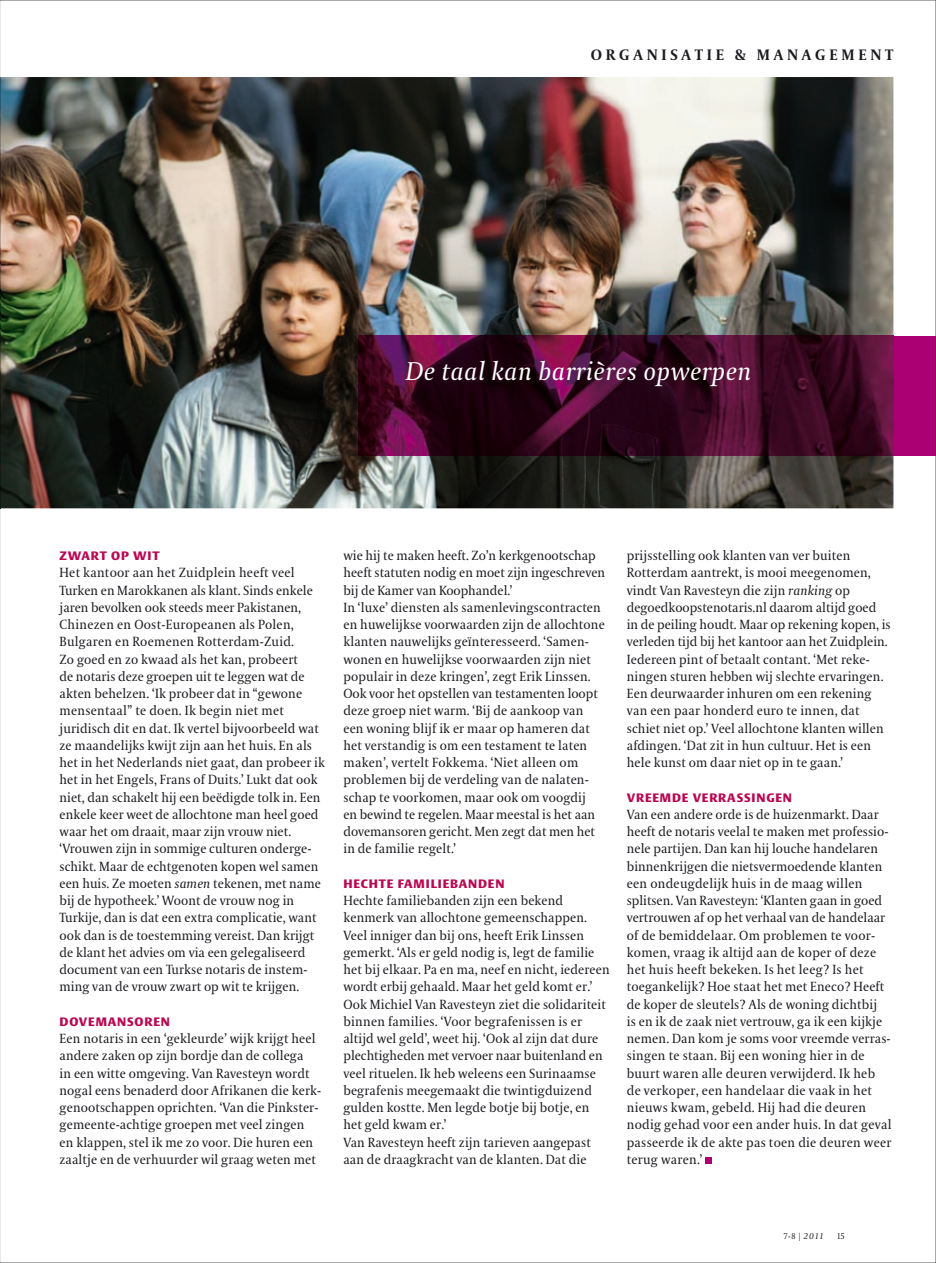
<style>
.page{position:relative;width:936px;height:1263px;background:#fff}
.page>*{position:absolute;margin:0;border:0;box-sizing:border-box;transform-origin:0 0}
.t1{font:italic 25.5px "VPRO Coranto";letter-spacing:.02em;color:#fff}
.t2{font:700 15px "VPRO Coranto";letter-spacing:.25em;color:#1b1c20}
.t3{font:13.2px/17.2px "VPRO Coranto";letter-spacing:.01em;color:#1b1c20}
.t4{font:700 12px "VPRO Vesta";letter-spacing:.07em;color:#b90852}
.t5{font:8.25px "VPRO Coranto Cn";color:#1b1c20}
.s1{font-style:italic}
.s2{font-family:"VPRO Coranto";font-style:italic}
</style>
<div class="page">
<img style="left:0;top:0;width:935px;height:1263px">
<p class="t2" style="left:590px;top:45px;width:304px">ORGANISATIE &amp; MANAGEMENT</p>
<h1 class="t1" style="left:406px;top:356px;width:347px">De taal kan barrières opwerpen</h1>
<p class="t4" style="left:60px;top:551px;width:101px">ZWART OP WIT</p>
<p class="t3" style="left:60px;top:564px;width:267px">Het kantoor aan het Zuidplein heeft veel Turken en Marokkanen als klant. Sinds enkele jaren bevolken ook steeds meer Pakistanen, Chinezen en Oost-Europeanen als Polen, Bulgaren en Roemenen Rotterdam-Zuid.<br>Zo goed en zo kwaad als het kan, probeert<br>de notaris deze groepen uit te leggen wat de akten behelzen. ‘Ik probeer dat in “gewone mensentaal” te doen. Ik begin niet met juridisch dit en dat. Ik vertel bijvoorbeeld wat ze maandelijks kwijt zijn aan het huis. En als het in het Nederlands niet gaat, dan probeer ik het in het Engels, Frans of Duits.’ Lukt dat ook niet, dan schakelt hij een beëdigde tolk in. Een enkele keer weet de allochtone man heel goed waar het om draait, maar zijn vrouw niet. ‘Vrouwen zijn in sommige culturen onderge&shy;schikt. Maar de echtgenoten kopen wel samen een huis. Ze moeten <span class="s1">samen</span> tekenen, met name bij de hypotheek.’ Woont de vrouw nog in Turkije, dan is dat een extra complicatie, want ook dan is de toestemming vereist. Dan krijgt de klant het advies om via een gelegaliseerd document van een Turkse notaris de instem&shy;ming van de vrouw zwart op wit te krijgen.</p>
<p class="t4" style="left:60px;top:1016px;width:112px">DOVEMANSOREN</p>
<p class="t3" style="left:60px;top:1030px;width:263px">Een notaris in een ‘gekleurde’ wijk krijgt heel andere zaken op zijn bordje dan de collega<br>in een witte omgeving. Van Ravesteyn wordt nogal eens benaderd door Afrikanen die kerk&shy;genootschappen oprichten. ‘Van die Pinkster&shy;gemeente-achtige groepen met veel zingen en klappen, stel ik me zo voor. Die huren een zaaltje en de verhuurder wil graag weten met</p>
<p class="t3" style="left:343px;top:547px;width:263px">wie hij te maken heeft. Zo’n kerkgenootschap heeft statuten nodig en moet zijn ingeschreven bij de Kamer van Koophandel.’<br>In ‘luxe’ diensten als samenlevingscontracten en huwelijkse voorwaarden zijn de allochtone klanten nauwelijks geïnteresseerd. ‘Samen&shy;wonen en huwelijkse voorwaarden zijn niet populair in deze kringen’, zegt Erik Linssen.<br>Ook voor het opstellen van testamenten loopt deze groep niet warm. ‘Bij de aankoop van een woning blijf ik er maar op hameren dat het verstandig is om een testament te laten maken’, vertelt Fokkema. ‘Niet alleen om problemen bij de verdeling van de nalaten&shy;schap te voorkomen, maar ook om voogdij<br>en bewind te regelen. Maar meestal is het aan dovemansoren gericht. Men zegt dat men het in de familie regelt.’</p>
<p class="t4" style="left:343px;top:878px;width:162px">HECHTE FAMILIEBANDEN</p>
<p class="t3" style="left:343px;top:892px;width:268px">Hechte familiebanden zijn een bekend kenmerk van allochtone gemeenschappen.<br>Veel inniger dan bij ons, heeft Erik Linssen gemerkt. ‘Als er geld nodig is, legt de familie het bij elkaar. Pa en ma, neef en nicht, iedereen wordt erbij gehaald. Maar het geld komt er.’ Ook Michiel Van Ravesteyn ziet die solidariteit binnen families. ‘Voor begrafenissen is er altijd wel geld’, weet hij. ‘Ook al zijn dat dure plechtigheden met vervoer naar buitenland en veel rituelen. Ik heb weleens een Surinaamse begrafenis meegemaakt die twintigduizend gulden kostte. Men legde botje bij botje, en het geld kwam er.’<br>Van Ravesteyn heeft zijn tarieven aangepast aan de draagkracht van de klanten. Dat die</p>
<p class="t3" style="left:626px;top:547px;width:265px">prijsstelling ook klanten van ver buiten Rotterdam aantrekt, is mooi meegenomen, vindt Van Ravesteyn die zijn <span class="s1">ranking</span> op degoedkoopstenotaris.nl daarom altijd goed in de peiling houdt. Maar op rekening kopen, is verleden tijd bij het kantoor aan het Zuidplein.<br>Iedereen pint of betaalt contant. ‘Met reke&shy;ningen sturen hebben wij slechte ervaringen.<br>Een deurwaarder inhuren om een rekening van een paar honderd euro te innen, dat schiet niet op.’ Veel allochtone klanten willen afdingen. ‘Dat zit in hun cultuur. Het is een hele kunst om daar niet op in te gaan.’</p>
<p class="t4" style="left:626px;top:792px;width:167px">VREEMDE VERRASSINGEN</p>
<p class="t3" style="left:626px;top:806px;width:266px">Van een andere orde is de huizenmarkt. Daar heeft de notaris veelal te maken met professio&shy;nele partijen. Dan kan hij louche handelaren binnenkrijgen die nietsvermoedende klanten een ondeugdelijk huis in de maag willen splitsen. Van Ravesteyn: ‘Klanten gaan in goed vertrouwen af op het verhaal van de handelaar of de bemiddelaar. Om problemen te voor&shy;komen, vraag ik altijd aan de koper of deze het huis heeft bekeken. Is het leeg? Is het toegankelijk? Hoe staat het met Eneco? Heeft de koper de sleutels? Als de woning dichtbij<br>is en ik de zaak niet vertrouw, ga ik een kijkje nemen. Dan kom je soms voor vreemde verras&shy;singen te staan. Bij een woning hier in de buurt waren alle deuren verwijderd. Ik heb de verkoper, een handelaar die vaak in het nieuws kwam, gebeld. Hij had die deuren nodig gehad voor een ander huis. In dat geval passeerde ik de akte pas toen die deuren weer terug waren.’</p>
<p class="t5" style="left:783px;top:1231px;width:42px">7-8 | <span class="s2">2011</span></p>
<p class="t5" style="left:837px;top:1231px;width:9px">15</p>
</div>
